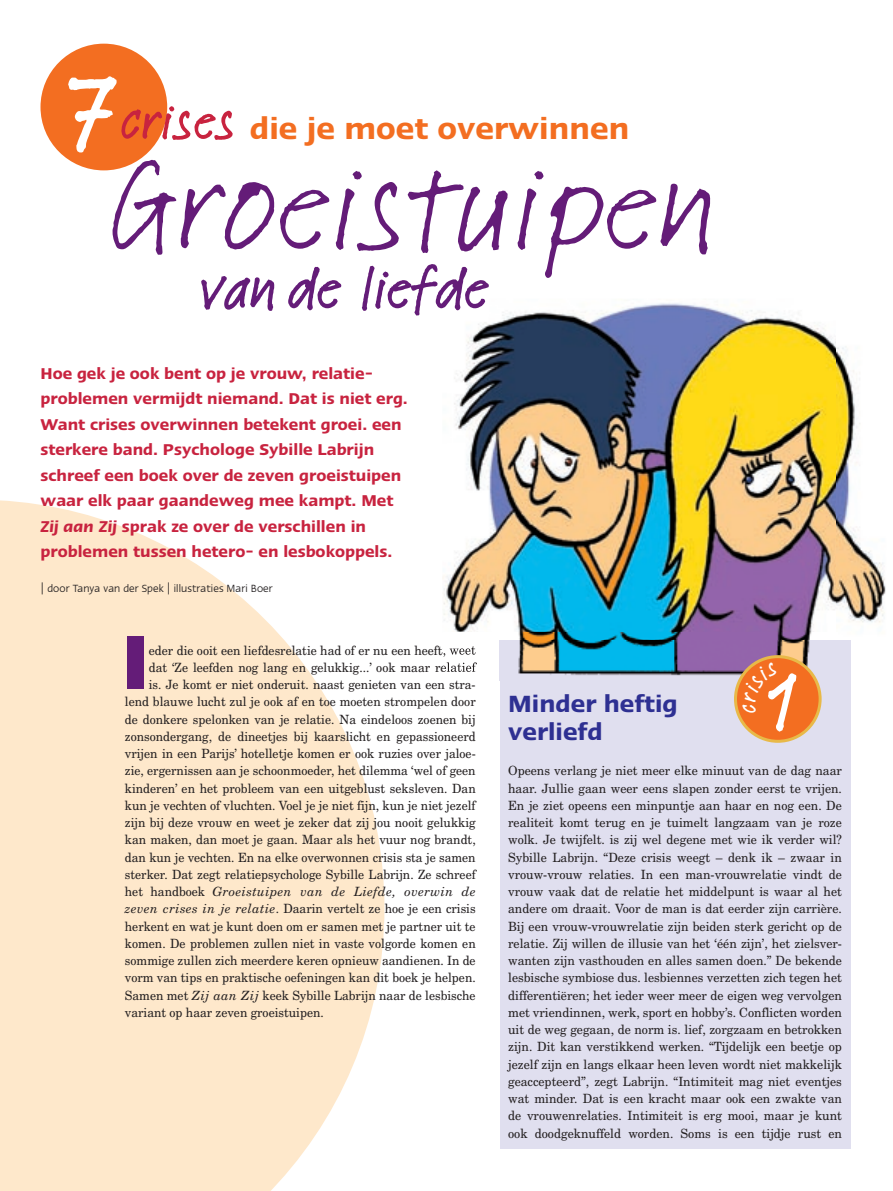
<style>
.page{position:relative;width:893px;height:1191px;background:#fff}
.page>*{position:absolute;margin:0;border:0;box-sizing:border-box;transform-origin:0 0}
.t1{font:132.6px "Linotype Feltpen";letter-spacing:-.02em;color:#641c78}
.t2{font:500 127.5px "Linotype Feltpen";color:#fff;scale:.93 1}
.t3{font:500 97.5px "Linotype Feltpen";color:#fff;scale:.93 1}
.t4{font:700 87.75px "Linotype Ergo";color:#641c78;scale:.93 1}
.t5{font:500 60.6px "Linotype Feltpen";letter-spacing:-.02em;color:#641c78}
.t6{font:600 34.5px "Linotype Ergo";color:#f36e21}
.t7{font:600 27px/28.5px "Linotype Ergo";color:#2e3092}
.t8{font:600 18px/25.5px "Linotype Ergo";color:#c8233f;scale:.96 1}
.t9{font:12.75px/17.2px "New Century Schlbk";color:#231f20;text-align:justify;scale:.96 1}
.t10{font:12.75px "New Century Schlbk";color:#231f20;scale:.95 1}
.t11{font:italic 12.75px "New Century Schlbk";letter-spacing:.03em;color:#231f20}
.t12{font:12px "Linotype Ergo";letter-spacing:.01em;color:#231f20;scale:.96 1}
.s1{font-family:"Linotype Feltpen";font-weight:500;font-size:54px;color:#c8233f}
.s2{font-style:italic}
.s3{font-style:normal}
</style>
<div class="page">
<svg style="left:0;top:500px;width:384px;height:691px;fill:#fee8cb"></svg>
<div style="left:500px;top:641px;width:350px;height:507px;background:#e0dfef"></div>
<div style="left:40px;top:44px;width:127px;height:126px;background:#f36e21;border-radius:50%"></div>
<img style="left:443px;top:303px;width:443px;height:377px">
<img style="left:442px;top:645px;width:34px;height:12px">
<img style="left:442px;top:662px;width:35px;height:12px">
<img style="left:443px;top:679px;width:32px;height:1px">
<img style="left:500px;top:641px;width:350px;height:39px">
<img style="left:442px;top:298px;width:47px;height:17px">
<svg style="left:734px;top:655px;width:88px;height:88px;background:#e8874c"></svg>
<h2 class="t2" style="left:66px;top:20px;width:56px">7</h2>
<h3 class="t6" style="left:120px;top:110px;width:511px"><span class="s1">crises</span> die je moet overwinnen</h3>
<h1 class="t1" style="left:108px;top:121px;width:608px">Groeistuipen</h1>
<h3 class="t5" style="left:200px;top:247px;width:290px">van de liefde</h3>
<p class="t8" style="left:40px;top:360px;width:384px">Hoe gek je ook bent op je vrouw, relatie&shy;problemen vermijdt niemand. Dat is niet erg.<br>Want crises overwinnen betekent groei. een sterkere band. Psychologe Sybille Labrijn schreef een boek over de zeven groeistuipen waar elk paar gaandeweg mee kampt. Met <span class="s2">Zij aan Zij</span> sprak ze over de verschillen in problemen tussen hetero- en lesbokoppels.</p>
<p class="t12" style="left:40px;top:581px;width:243px">| door Tanya van der Spek | illustraties Mari Boer</p>
<h3 class="t4" style="left:122px;top:614px;width:30px">I</h3>
<p class="t10" style="left:149px;top:642px;width:346px">eder die ooit een liefdesrelatie had of er nu een heeft, weet</p>
<p class="t10" style="left:149px;top:659px;width:346px">dat ‘Ze leefden nog lang en gelukkig...’ ook maar relatief</p>
<p class="t10" style="left:149px;top:676px;width:346px">is. Je komt er niet onderuit. naast genieten van een stra-</p>
<p class="t10" style="left:125px;top:694px;width:371px">lend blauwe lucht zul je ook af en toe moeten strompelen door</p>
<p class="t10" style="left:125px;top:711px;width:371px">de donkere spelonken van je relatie. Na eindeloos zoenen bij</p>
<p class="t10" style="left:125px;top:728px;width:371px">zonsondergang, de dineetjes bij kaarslicht en gepassioneerd</p>
<p class="t10" style="left:125px;top:745px;width:371px">vrijen in een Parijs’ hotelletje komen er ook ruzies over jaloe-</p>
<p class="t10" style="left:125px;top:763px;width:371px">zie, ergernissen aan je schoonmoeder, het dilemma ‘wel of geen</p>
<p class="t10" style="left:125px;top:780px;width:371px">kinderen’ en het probleem van een uitgeblust seksleven. Dan</p>
<p class="t10" style="left:125px;top:797px;width:371px">kun je vechten of vluchten. Voel je je niet fijn, kun je niet jezelf</p>
<p class="t10" style="left:125px;top:814px;width:371px">zijn bij deze vrouw en weet je zeker dat zij jou nooit gelukkig</p>
<p class="t10" style="left:125px;top:832px;width:371px">kan maken, dan moet je gaan. Maar als het vuur nog brandt,</p>
<p class="t10" style="left:125px;top:849px;width:371px">dan kun je vechten. En na elke overwonnen crisis sta je samen</p>
<p class="t10" style="left:125px;top:866px;width:371px">sterker. Dat zegt relatiepsychologe Sybille Labrijn. Ze schreef</p>
<p class="t11" style="left:125px;top:883px;width:352px"><span class="s3">het handboek</span> Groeistuipen van de Liefde, overwin de</p>
<p class="t10" style="left:125px;top:901px;width:371px"><span class="s2">zeven crises in je relatie</span>. Daarin vertelt ze hoe je een crisis</p>
<p class="t10" style="left:125px;top:918px;width:371px">herkent en wat je kunt doen om er samen met je partner uit te</p>
<p class="t10" style="left:125px;top:935px;width:371px">komen. De problemen zullen niet in vaste volgorde komen en</p>
<p class="t10" style="left:125px;top:952px;width:371px">sommige zullen zich meerdere keren opnieuw aandienen. In de</p>
<p class="t10" style="left:125px;top:970px;width:371px">vorm van tips en praktische oefeningen kan dit boek je helpen.</p>
<p class="t10" style="left:125px;top:987px;width:371px">Samen met <span class="s2">Zij aan Zij</span> keek Sybille Labrijn naar de lesbische</p>
<p class="t10" style="left:125px;top:1004px;width:211px">variant op haar zeven groeistuipen.</p>
<h3 class="t3" style="left:766px;top:632px;width:35px">1</h3>
<h3 class="t7" style="left:508px;top:689px;width:171px">Minder heftig verliefd</h3>
<p class="t9" style="left:508px;top:762px;width:349px">Opeens verlang je niet meer elke minuut van de dag naar haar. Jullie gaan weer eens slapen zonder eerst te vrijen.<br>En je ziet opeens een minpuntje aan haar en nog een. De realiteit komt terug en je tuimelt langzaam van je roze wolk. Je twijfelt. is zij wel degene met wie ik verder wil?<br>Sybille Labrijn. “Deze crisis weegt – denk ik – zwaar in vrouw-vrouw relaties. In een man-vrouwrelatie vindt de vrouw vaak dat de relatie het middelpunt is waar al het andere om draait. Voor de man is dat eerder zijn carrière.<br>Bij een vrouw-vrouwrelatie zijn beiden sterk gericht op de relatie. Zij willen de illusie van het ‘één zijn’, het zielsver&shy;wanten zijn vasthouden en alles samen doen.” De bekende lesbische symbiose dus. lesbiennes verzetten zich tegen het differentiëren; het ieder weer meer de eigen weg vervolgen met vriendinnen, werk, sport en hobby’s. Conflicten worden uit de weg gegaan, de norm is. lief, zorgzaam en betrokken zijn. Dit kan verstikkend werken. “Tijdelijk een beetje op jezelf zijn en langs elkaar heen leven wordt niet makkelijk geaccepteerd”, zegt Labrijn. “Intimiteit mag niet eventjes wat minder. Dat is een kracht maar ook een zwakte van de vrouwenrelaties. Intimiteit is erg mooi, maar je kunt ook doodgeknuffeld worden. Soms is een tijdje rust en</p>
</div>
